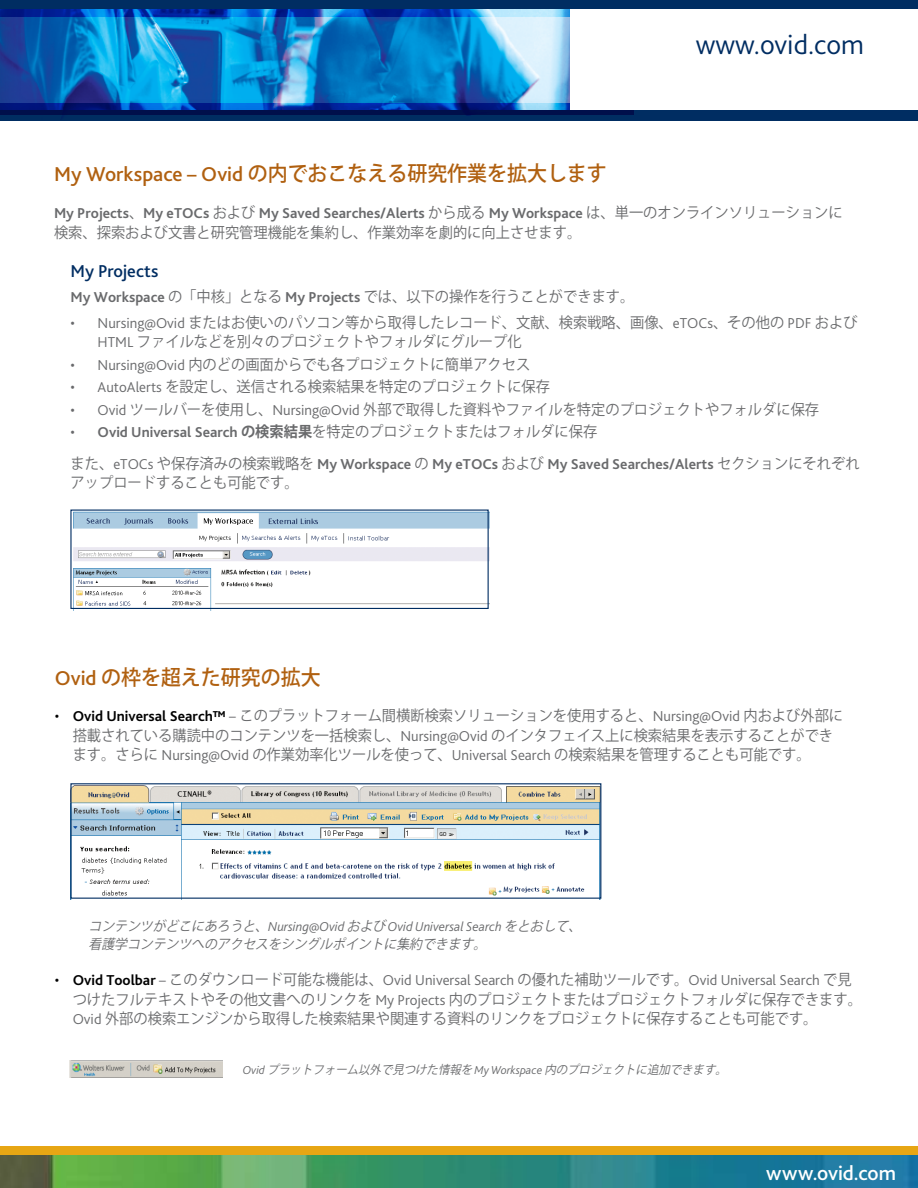
<style>
.page{position:relative;width:918px;height:1188px;background:#fff}
.page>*{position:absolute;margin:0;border:0;box-sizing:border-box;transform-origin:0 0}
.t1{font:300 28.5px "Bliss 2";color:#002d62}
.t2{font:500 21px "Koz Go Pro";color:#b06010;scale:.95 1}
.t3{font:500 21px "Bliss 2";color:#fff}
.t4{font:500 18px "Bliss 2";color:#002d62}
.t5{font:15px/19.5px "Koz Go Pro";color:#696a6c;scale:.95 1}
.t6{font:700 15px "Bliss 2";color:#696a6c}
.t7{font:300 15px "Bliss 2";color:#696a6c}
.t8{font:italic 300 13.5px "Bliss 2";color:#696a6c}
.t9{font:italic 13.5px "Koz Go Pro";color:#696a6c;scale:.95 1}
.t10{font:italic 12px "Koz Go Pro";color:#696a6c;scale:.95 1}
.s1{font-family:"Bliss 2"}
.s2{font-family:"Koz Go Pro";font-weight:400}
.s3{font-family:"Bliss 2";font-weight:700}
.s4{font-family:"Bliss 2";font-weight:300}
.s5{font-weight:700}
.s6{font-weight:300}
.s7{font-family:"Bliss 2";font-weight:300;color:#000}
.s8{font-family:"Bliss 2";font-weight:700;color:#000}
.s9{color:#000}
.s10{font-weight:700;color:#000}
</style>
<div class="page">
<img style="left:70px;top:785px;width:530px;height:115px">
<img style="left:73px;top:512px;width:414px;height:98px">
<div style="left:0;top:1146px;width:918px;height:11px;background:#e7a614"></div>
<div style="left:0;top:0;width:918px;height:122px;background:#000;opacity:.16"></div>
<img style="left:0;top:1156px;width:918px;height:32px">
<div style="left:568px;top:0;width:350px;height:122px;background:#fff"></div>
<div style="left:0;top:110px;width:918px;height:11px;background:#002d62"></div>
<svg style="left:0;top:8px;width:634px;height:9px;background:#2f66bb"></svg>
<svg style="left:0;top:103px;width:634px;height:12px;background:#143787"></svg>
<div style="left:0;top:0;width:918px;height:8px;background:#002d62"></div>
<div style="left:70px;top:510px;width:419px;height:99px;border:1px solid #002d62"></div>
<img style="left:70px;top:1060px;width:152px;height:17px">
<h1 class="t1" style="left:696px;top:27px;width:170px">www.ovid.com</h1>
<h2 class="t2" style="left:54px;top:160px;width:583px"><span class="s1">My Workspace – Ovid</span> の内でおこなえる研究作業を拡大します</h2>
<p class="t6" style="left:54px;top:204px;width:790px">My Projects<span class="s2">、</span>My eTOCs <span class="s2">および</span> My Saved Searches/Alerts <span class="s2">から成る</span> My Workspace <span class="s2">は、単一のオンラインソリューションに</span></p>
<p class="t5" style="left:54px;top:223px;width:556px">検索、探索および文書と研究管理機能を集約し、作業効率を劇的に向上させます。</p>
<p class="t4" style="left:71px;top:260px;width:89px">My Projects</p>
<p class="t5" style="left:71px;top:288px;width:595px"><span class="s3">My Workspace</span> の「中核」となる <span class="s3">My Projects</span> では、以下の操作を行うことができます。</p>
<p class="t5" style="left:98px;top:313px;width:802px;text-indent:-27px"><span class="s4">• Nursing@Ovid</span> またはお使いのパソコン等から取得したレコード、文献、検索戦略、画像、<span class="s4">eTOCs</span>、その他の <span class="s4">PDF</span> および<br><span class="s4">HTML</span> ファイルなどを別々のプロジェクトやフォルダにグループ化</p>
<p class="t5" style="left:71px;top:355px;width:485px"><span class="s4">• Nursing@Ovid</span> 内のどの画面からでも各プロジェクトに簡単アクセス</p>
<p class="t5" style="left:71px;top:378px;width:506px"><span class="s4">• AutoAlerts</span> を設定し、送信される検索結果を特定のプロジェクトに保存</p>
<p class="t5" style="left:71px;top:400px;width:789px"><span class="s4">• Ovid</span> ツールバーを使用し、<span class="s4">Nursing@Ovid</span> 外部で取得した資料やファイルを特定のプロジェクトやフォルダに保存</p>
<p class="t5" style="left:71px;top:423px;width:556px"><span class="s4">•</span> <span class="s3">Ovid Universal Search</span> <span class="s5">の検索結果</span>を特定のプロジェクトまたはフォルダに保存</p>
<p class="t6" style="left:71px;top:455px;width:790px"><span class="s2">また、</span><span class="s6">eTOCs</span> <span class="s2">や保存済みの検索戦略を</span> My Workspace <span class="s2">の</span> My eTOCs <span class="s2">および</span> My Saved Searches/Alerts <span class="s2">セクションにそれぞれ</span></p>
<p class="t5" style="left:71px;top:474px;width:241px">アップロードすることも可能です。</p>
<h2 class="t2" style="left:55px;top:663px;width:281px"><span class="s1">Ovid</span> の枠を超えた研究の拡大</h2>
<p class="t5" style="left:73px;top:706px;width:813px;text-indent:-18px"><span class="s7">•</span> <span class="s8">Ovid Universal Search™</span> <span class="s4">–</span> このプラットフォーム間横断検索ソリューションを使用すると、<span class="s4">Nursing@Ovid</span> 内および外部に搭載されている購読中のコンテンツを一括検索し、<span class="s4">Nursing@Ovid</span> のインタフェイス上に検索結果を表示することができます。さらに <span class="s4">Nursing@Ovid</span> の作業効率化ツールを使って、<span class="s4">Universal Search</span> の検索結果を管理することも可能です。</p>
<p class="t8" style="left:89px;top:918px;width:498px"><span class="s2">コンテンツがどこにあろうと、</span>Nursing@Ovid <span class="s2">および</span> Ovid Universal Search <span class="s2">をとおして、</span></p>
<p class="t9" style="left:89px;top:935px;width:424px">看護学コンテンツへのアクセスをシングルポイントに集約できます。</p>
<p class="t7" style="left:55px;top:971px;width:798px"><span class="s9">•</span> <span class="s10">Ovid Toolbar</span> – <span class="s2">このダウンロード可能な機能は、</span>Ovid Universal Search <span class="s2">の優れた補助ツールです。</span>Ovid Universal Search <span class="s2">で見</span></p>
<p class="t5" style="left:73px;top:990px;width:832px">つけたフルテキストやその他文書へのリンクを <span class="s4">My Projects</span> 内のプロジェクトまたはプロジェクトフォルダに保存できます。<br><span class="s4">Ovid</span> 外部の検索エンジンから取得した検索結果や関連する資料のリンクをプロジェクトに保存することも可能です。</p>
<p class="t10" style="left:243px;top:1062px;width:515px"><span class="s4">O vi d</span> プラットフォーム以外で見つけた情報を <span class="s4">My Wo rksp a c e</span> 内のプロジェクトに追加できます。</p>
<h2 class="t3" style="left:766px;top:1160px;width:131px">www.ovid.com</h2>
</div>
